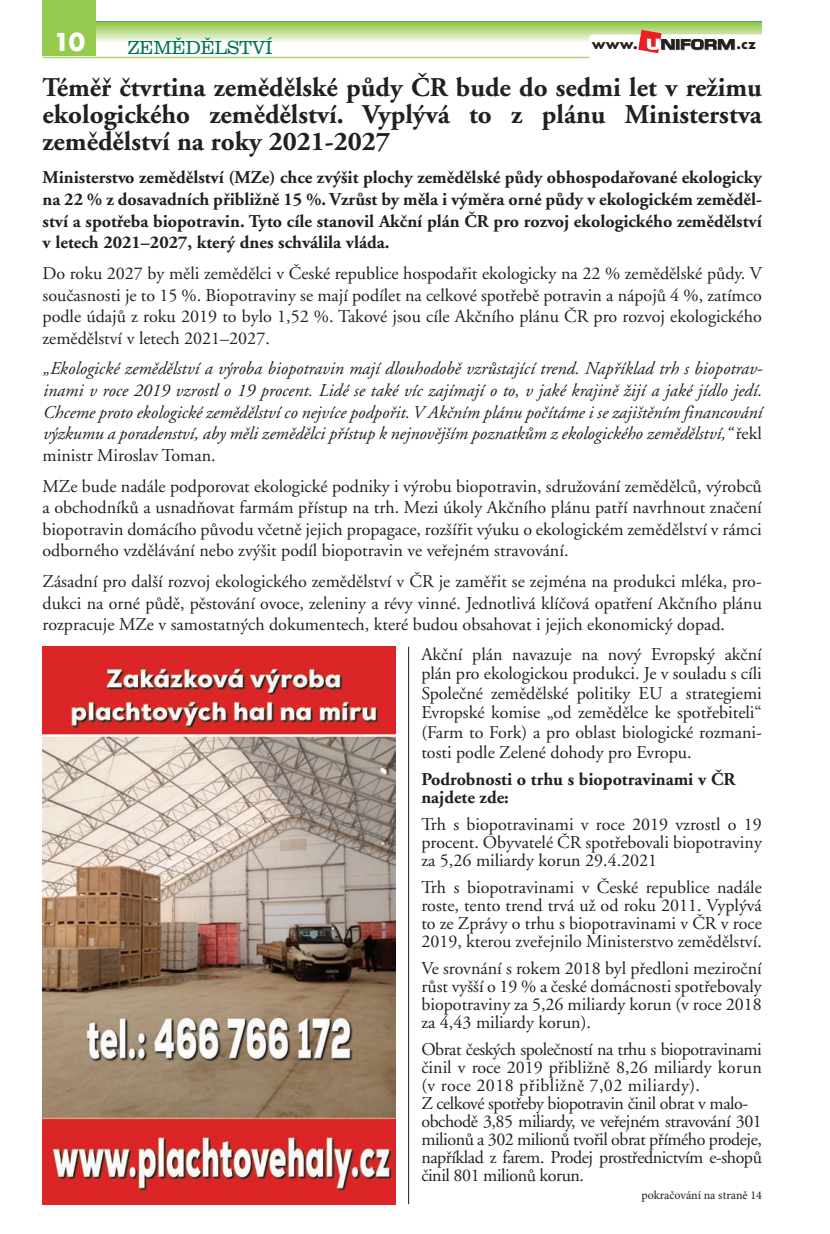
<style>
.page{position:relative;width:830px;height:1234px;background:#fff}
.page>*{position:absolute;margin:0;border:0;box-sizing:border-box;transform-origin:0 0}
.t1{font:700 27px/27px "Adobe Garamond CE";color:#231f20;text-align:justify}
.t2{font:700 24px "Futura";color:#fff}
.t3{font:300 19.5px "URW Clarendon TCE";letter-spacing:-.02em;color:#00754f}
.t4{font:18px/21.6px "Adobe Garamond CE";color:#231f20;text-align:justify}
.t5{font:italic 18px/21.6px "Adobe Garamond CE";color:#231f20;text-align:justify}
.t6{font:700 18px/21.6px "Adobe Garamond CE";color:#231f20;text-align:justify}
.t7{font:18px/18px "Adobe Garamond CE";letter-spacing:-.025em;color:#231f20}
.t8{font:700 13.5px "Futura";color:#231f20}
.t9{font:12px "Minion Pro";color:#231f20}
.s1{font-style:normal}
</style>
<div class="page">
<svg style="left:96px;top:21px;width:665px;height:21px;background:#b7d990"></svg>
<div style="left:43px;top:0;width:53px;height:55px;background:#96ca4e"></div>
<hr style="left:43px;top:57px;width:704px;height:1px;background:#aed475">
<div style="left:588px;top:34px;width:177px;height:26px;background:#fff;border-radius:4px"></div>
<svg style="left:638px;top:30px;width:96px;height:23px"></svg>
<img style="left:43px;top:646px;width:352px;height:557px">
<hr style="left:408px;top:646px;width:1px;height:557px;background:#231f20">
<h2 class="t2" style="left:53px;top:25px;width:33px">10</h2>
<p class="t3" style="left:128px;top:36px;width:146px">ZEMĚDĚLSTVÍ</p>
<p class="t8" style="left:591px;top:34px;width:47px">www.</p>
<p class="t8" style="left:736px;top:34px;width:21px">.cz</p>
<h1 class="t1" style="left:43px;top:74px;width:720px">Téměř čtvrtina zemědělské půdy ČR bude do sedmi let v režimu ekologického zemědělství. Vyplývá to z plánu Ministerstva zemědělství na roky 2021-2027</h1>
<p class="t6" style="left:43px;top:167px;width:720px">Ministerstvo zemědělství (MZe) chce zvýšit plochy zemědělské půdy obhospodařované ekologicky na 22 % z dosavadních přibližně 15 %. Vzrůst by měla i výměra orné půdy v ekologickém zeměděl&shy;ství a spotřeba biopotravin. Tyto cíle stanovil Akční plán ČR pro rozvoj ekologického zemědělství v letech 2021–2027, který dnes schválila vláda.</p>
<p class="t4" style="left:43px;top:263px;width:720px">Do roku 2027 by měli zemědělci v České republice hospodařit ekologicky na 22 % zemědělské půdy. V současnosti je to 15 %. Biopotraviny se mají podílet na celkové spotřebě potravin a nápojů 4 %, zatímco podle údajů z roku 2019 to bylo 1,52 %. Takové jsou cíle Akčního plánu ČR pro rozvoj ekologického zemědělství v letech 2021–2027.</p>
<p class="t5" style="left:43px;top:358px;width:721px">„Ekologické zemědělství a výroba biopotravin mají dlouhodobě vzrůstající trend. Například trh s biopotrav&shy;inami v roce 2019 vzrostl o 19 procent. Lidé se také víc zajímají o to, v jaké krajině žijí a jaké jídlo jedí.<br>Chceme proto ekologické zemědělství co nejvíce podpořit. V Akčním plánu počítáme i se zajištěním financování výzkumu a poradenství, aby měli zemědělci přístup k nejnovějším poznatkům z ekologického zemědělství,“ <span class="s1">řekl ministr Miroslav Toman.</span></p>
<p class="t4" style="left:43px;top:475px;width:720px">MZe bude nadále podporovat ekologické podniky i výrobu biopotravin, sdružování zemědělců, výrobců a obchodníků a usnadňovat farmám přístup na trh. Mezi úkoly Akčního plánu patří navrhnout značení biopotravin domácího původu včetně jejich propagace, rozšířit výuku o ekologickém zemědělství v rámci odborného vzdělávání nebo zvýšit podíl biopotravin ve veřejném stravování.</p>
<p class="t4" style="left:43px;top:571px;width:720px">Zásadní pro další rozvoj ekologického zemědělství v ČR je zaměřit se zejména na produkci mléka, pro&shy;dukci na orné půdě, pěstování ovoce, zeleniny a révy vinné. Jednotlivá klíčová opatření Akčního plánu rozpracuje MZe v samostatných dokumentech, které budou obsahovat i jejich ekonomický dopad.</p>
<p class="t4" style="left:421px;top:644px;width:342px;line-height:19.5px">Akční plán navazuje na nový Evropský akční plán pro ekologickou produkci. Je v souladu s cíli Společné zemědělské politiky EU a strategiemi Evropské komise „od zemědělce ke spotřebiteli“ (Farm to Fork) a pro oblast biologické rozmani&shy;tosti podle Zelené dohody pro Evropu.</p>
<p class="t6" style="left:421px;top:770px;width:315px;line-height:18px">Podrobnosti o trhu s biopotravinami v ČR najdete zde:</p>
<p class="t4" style="left:421px;top:815px;width:342px;line-height:18px">Trh s biopotravinami v roce 2019 vzrostl o 19 procent. Obyvatelé ČR spotřebovali biopotraviny za 5,26 miliardy korun 29.4.2021</p>
<p class="t4" style="left:421px;top:878px;width:342px;line-height:18px">Trh s biopotravinami v České republice nadále roste, tento trend trvá už od roku 2011. Vyplývá to ze Zprávy o trhu s biopotravinami v ČR v roce 2019, kterou zveřejnilo Ministerstvo zemědělství.</p>
<p class="t4" style="left:421px;top:959px;width:342px;line-height:18px">Ve srovnání s rokem 2018 byl předloni meziroční růst vyšší o 19 % a české domácnosti spotřebovaly biopotraviny za 5,26 miliardy korun (v roce 2018 za 4,43 miliardy korun).</p>
<p class="t7" style="left:421px;top:1040px;width:342px">Obrat českých společností na trhu s biopotravinami činil v roce 2019 přibližně 8,26 miliardy korun (v roce 2018 přibližně 7,02 miliardy).<br>Z celkové spotřeby biopotravin činil obrat v malo&shy;obchodě 3,85 miliardy, ve veřejném stravování 301 milionů a 302 milionů tvořil obrat přímého prodeje, například z farem. Prodej prostřednictvím e-shopů činil 801 milionů korun.</p>
<p class="t9" style="left:641px;top:1186px;width:122px">pokračování na straně 14</p>
</div>
